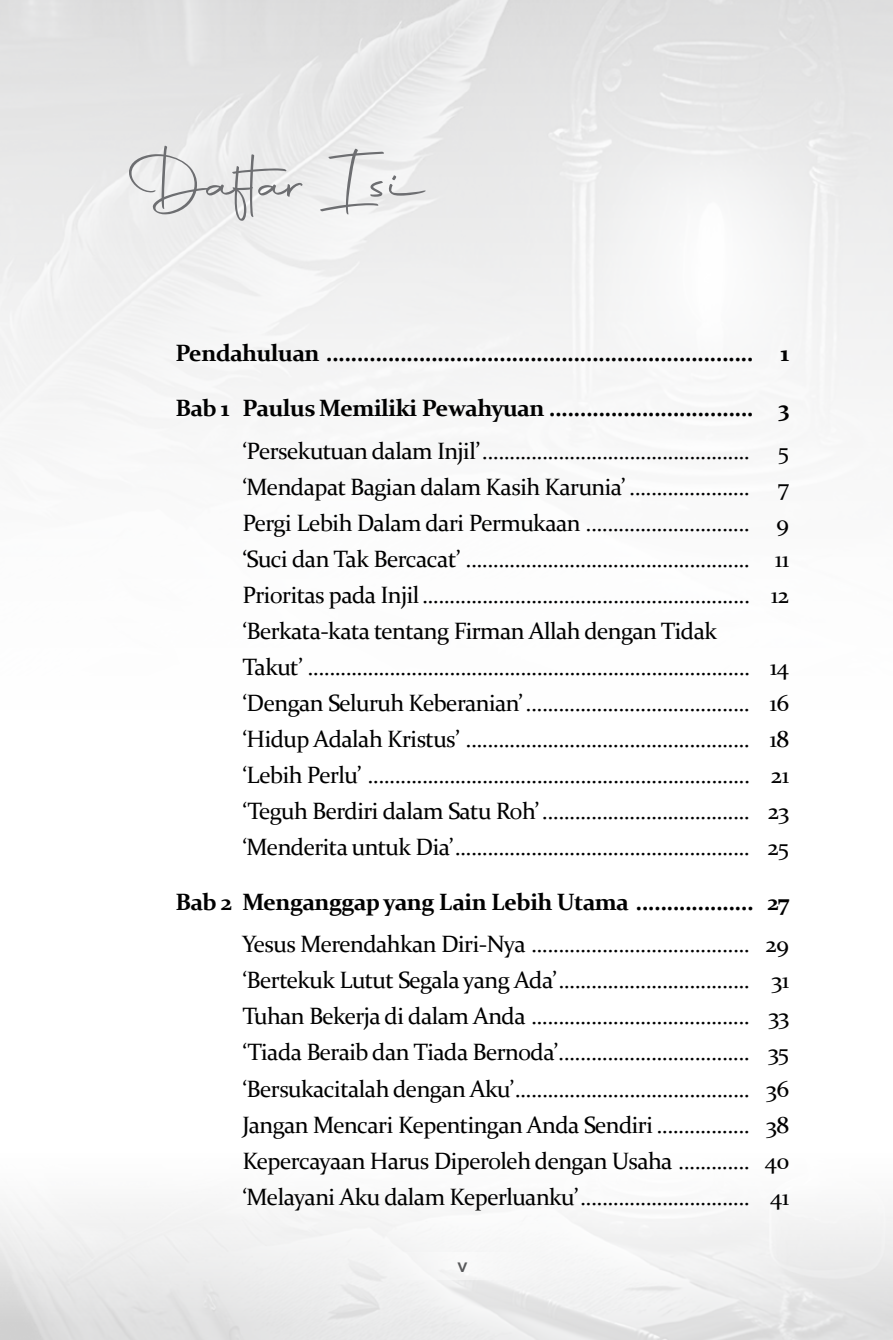
<style>
.page{position:relative;width:893px;height:1340px;background:#fff}
.page>*{position:absolute;margin:0;border:0;box-sizing:border-box;transform-origin:0 0}
.t1{font:67.5px "Autography";color:#6d6e71}
.t2{font:23.62px/36px "Constantia";letter-spacing:-.025em;color:#000}
.t3{font:700 23.62px "Constantia";letter-spacing:-.025em;color:#000}
.t4{font:500 18px "Gotham";color:#58595b}
</style>
<div class="page">
<div style="left:333px;top:1252px;width:259px;height:27px;background:#f5f6f6"></div>
<h1 class="t1" style="left:128px;top:139px;width:301px">Daftar Isi</h1>
<p class="t3" style="left:175px;top:337px;width:615px">Pendahuluan ..................................................................... 1</p>
<p class="t3" style="left:175px;top:392px;width:615px">Bab 1 Paulus Memiliki Pewahyuan ................................. 3</p>
<p class="t2" style="left:242px;top:431px;width:548px">‘Persekutuan dalam Injil’................................................. 5 ‘Mendapat Bagian dalam Kasih Karunia’ ...................... 7<br>Pergi Lebih Dalam dari Permukaan .............................. 9 ‘Suci dan Tak Bercacat’ .................................................... 11<br>Prioritas pada Injil............................................................ 12 ‘Berkata-kata tentang Firman Allah dengan Tidak<br>Takut’ ................................................................................. 14 ‘Dengan Seluruh Keberanian’......................................... 16 ‘Hidup Adalah Kristus’ .................................................... 18 ‘Lebih Perlu’ ...................................................................... 21 ‘Teguh Berdiri dalam Satu Roh’...................................... 23 ‘Menderita untuk Dia’...................................................... 25</p>
<p class="t3" style="left:175px;top:885px;width:615px">Bab 2 Menganggap yang Lain Lebih Utama ................... 27</p>
<p class="t2" style="left:242px;top:925px;width:548px;text-align:justify">Yesus Merendahkan Diri-Nya ........................................ 29 ‘Bertekuk Lutut Segala yang Ada’................................... 31<br>Tuhan Bekerja di dalam Anda ........................................ 33 ‘Tiada Beraib dan Tiada Bernoda’................................... 35 ‘Bersukacitalah dengan Aku’........................................... 36<br>Jangan Mencari Kepentingan Anda Sendiri ................. 38<br>Kepercayaan Harus Diperoleh dengan Usaha ............. 40 ‘Melayani Aku dalam Keperluanku’............................... 41</p>
<p class="t4" style="left:457px;top:1255px;width:12px">v</p>
</div>
